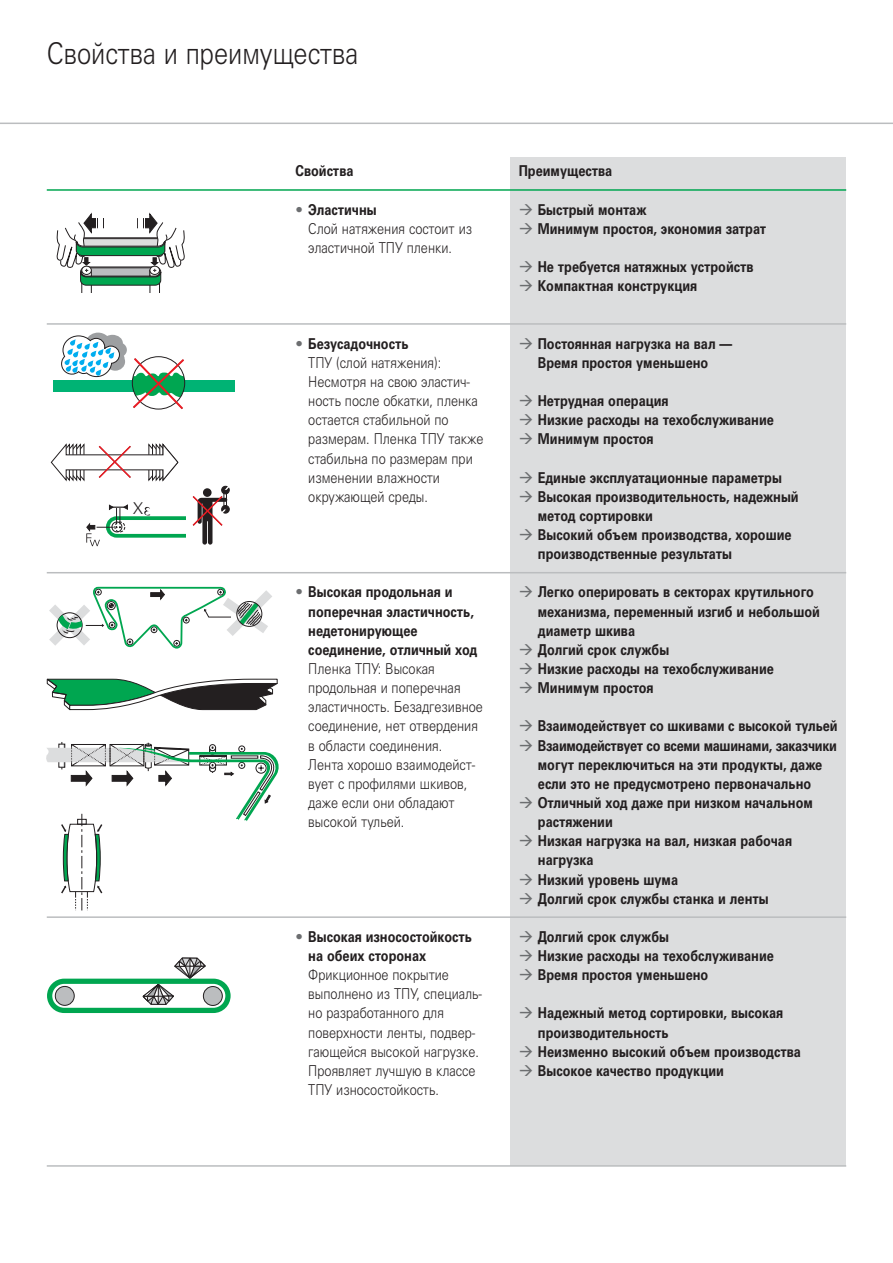
<style>
.page{position:relative;width:893px;height:1263px;background:#fff}
.page>*{position:absolute;margin:0;border:0;box-sizing:border-box;transform-origin:0 0}
.t1{font:300 30px "Univers Cyr";color:#231f20;scale:.85 1}
.t2{font:300 16.35px "Univers";color:#231f20}
.t3{font:700 15px/19.2px "Univers Cyr";color:#231f20;scale:.85 1}
.t4{font:300 15px/19.2px "Univers Cyr";color:#231f20;scale:.85 1}
.s1{font-family:"Univers";color:#6c6e70}
.s2{font-weight:700}
.s3{font-family:"Univers";font-weight:300;color:#6c6e70}
</style>
<div class="page">
<hr style="left:0;top:123px;width:893px;height:1px;background:#bbbdbf">
<div style="left:510px;top:157px;width:336px;height:1009px;background:#dcddde"></div>
<svg style="left:46px;top:678px;width:232px;height:33px"></svg>
<svg style="left:51px;top:443px;width:127px;height:38px"></svg>
<div style="left:106px;top:516px;width:174px;height:22px;border:4px solid #00a650;border-radius:9px"></div>
<svg style="left:144px;top:507px;width:6px;height:8px"></svg>
<svg style="left:86px;top:504px;width:42px;height:42px"></svg>
<div style="left:186px;top:512px;width:96px;height:34px;background:#fff"></div>
<svg style="left:192px;top:485px;width:38px;height:60px"></svg>
<svg style="left:49px;top:586px;width:223px;height:63px"></svg>
<svg style="left:57px;top:213px;width:128px;height:80px"></svg>
<div style="left:53px;top:380px;width:181px;height:11px;background:#00b374"></div>
<svg style="left:61px;top:333px;width:125px;height:77px"></svg>
<svg style="left:46px;top:742px;width:233px;height:168px"></svg>
<hr style="left:47px;top:189px;width:799px;height:2px;background:#00a650">
<hr style="left:47px;top:323px;width:799px;height:2px;background:#bbbdbf">
<hr style="left:47px;top:572px;width:799px;height:1px;background:#bbbdbf">
<hr style="left:47px;top:916px;width:799px;height:2px;background:#bbbdbf">
<hr style="left:47px;top:1165px;width:799px;height:2px;background:#bbbdbf">
<div style="left:55px;top:986px;width:19px;height:19px;background:#bbbdbf;border-radius:50%"></div>
<div style="left:55px;top:986px;width:19px;height:19px;border:1px solid #231f20;border-radius:50%"></div>
<div style="left:47px;top:979px;width:184px;height:34px;border:5px solid #00a650;border-radius:15px"></div>
<svg style="left:142px;top:957px;width:65px;height:48px"></svg>
<div style="left:203px;top:986px;width:19px;height:19px;background:#bbbdbf;border-radius:50%"></div>
<div style="left:203px;top:986px;width:20px;height:20px;border:1px solid #231f20;border-radius:50%"></div>
<h1 class="t1" style="left:47px;top:43px;width:368px">Свойства и преимущества</h1>
<p class="t2" style="left:133px;top:502px;width:11px">X</p>
<p class="t3" style="left:296px;top:163px;width:70px">Свойства</p>
<p class="t4" style="left:308px;top:201px;width:194px;text-indent:-13px"><span class="s1">•</span> <span class="s2">Эластичны<br></span>Слой натяжения состоит из эластичной ТПУ пленки.</p>
<p class="t4" style="left:308px;top:335px;width:208px;text-indent:-13px"><span class="s1">•</span> <span class="s2">Безусадочность<br></span>ТПУ (слой натяжения):<br>Несмотря на свою эластич - ность после обкатки, пленка остается стабильной по размерам. Пленка ТПУ также стабильна по размерам при изменении влажности окружающей среды.</p>
<p class="t3" style="left:308px;top:584px;width:200px;text-indent:-13px"><span class="s3">•</span> Высокая продольная и поперечная эластичность, недетонирующее соединение, отличный ход</p>
<p class="t4" style="left:308px;top:660px;width:207px">Пленка ТПУ: Высокая продоль ная и поперечная эластичность. Безадгезивное соединение, нет отвердения в области соединения.<br>Лента хорошо взаимо дейс т - вует с профилями шкивов, даже если они обладают высокой тульей.</p>
<p class="t3" style="left:308px;top:928px;width:194px;text-indent:-13px"><span class="s3">•</span> Высокая износостойкость на обеих сторонах</p>
<p class="t4" style="left:308px;top:967px;width:206px">Фрикционное покрытие выпол нено из ТПУ, специаль - но разработанного для поверхности ленты, подвер - гающейся высокой нагрузке.<br>Проявляет лучшую в классе<br>ТПУ износос тойко сть.</p>
<p class="t3" style="left:519px;top:163px;width:112px">Преимущества</p>
<p class="t3" style="left:538px;top:201px;width:270px">Быстрый монтаж<br>Минимум простоя, экономия затрат</p>
<p class="t3" style="left:538px;top:259px;width:255px">Не требуется натяжных устройств<br>Компактная конструкция</p>
<p class="t3" style="left:538px;top:335px;width:230px">Постоянная нагрузка на вал —<br>Время простоя уменьшено</p>
<p class="t3" style="left:538px;top:393px;width:279px">Нетрудная операция<br>Низкие расходы на техобслуживание<br>Минимум простоя</p>
<p class="t3" style="left:538px;top:469px;width:309px">Единые эксплуатационные параметры<br>Высокая производительность, надежный метод сортировки<br>Высокий объем производства, хорошие производственные результаты</p>
<p class="t3" style="left:538px;top:584px;width:334px">Легко оперировать в секторах крутильного механизма, переменный изгиб и небольшой диаметр шкива<br>Долгий срок службы<br>Низкие расходы на техобслуживание<br>Минимум простоя</p>
<p class="t3" style="left:538px;top:718px;width:354px">Взаимодействует со шкивами с высокой тульей<br>Взаимодействует со всеми машинами, заказ чики могут переключиться на эти продукты, даже если это не предусмотрено первона чаль но<br>Отличный ход даже при низком начальном растяжении<br>Низкая нагрузка на вал, низкая рабочая нагрузка<br>Низкий уровень шума<br>Долгий срок службы станка и ленты</p>
<p class="t3" style="left:538px;top:928px;width:279px">Долгий срок службы<br>Низкие расходы на техобслуживание<br>Время простоя уменьшено</p>
<p class="t3" style="left:538px;top:1005px;width:311px">Надежный метод сортировки, высокая производительность<br>Неизменно высокий объем производства<br>Высокое качество продукции</p>
</div>
